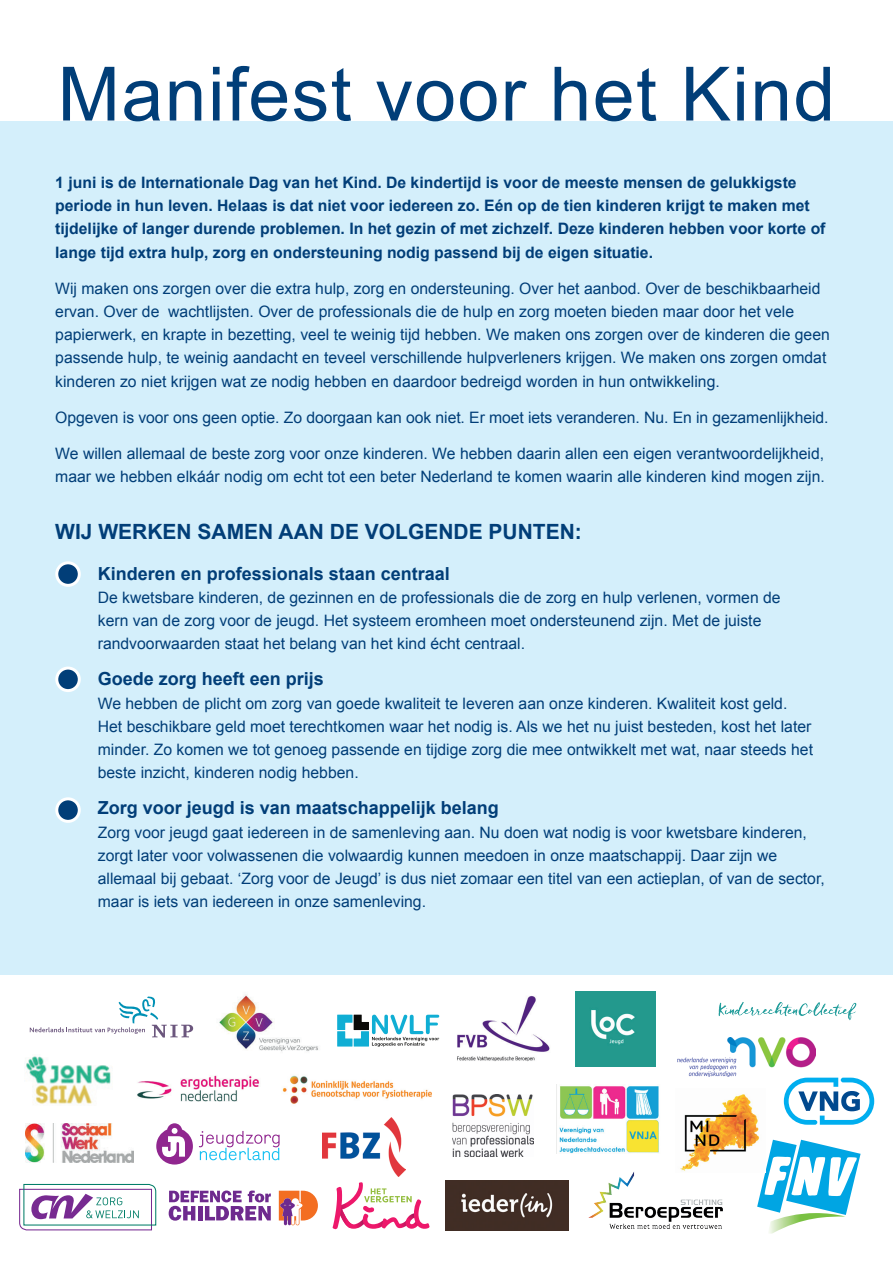
<style>
.page{position:relative;width:893px;height:1263px;background:#fff}
.page>*{position:absolute;margin:0;border:0;box-sizing:border-box;transform-origin:0 0}
.t1{font:75px "Arial";letter-spacing:.02em;color:#013e78}
.t2{font:700 21px "Arial";color:#013e78}
.t3{font:700 18px "Arial";color:#013e78}
.t4{font:15.75px/23.2px "Arial";color:#013e78}
.t5{font:700 15.75px/23.2px "Arial";color:#013e78}
</style>
<div class="page">
<div style="left:0;top:121px;width:893px;height:854px;background:#d4effb"></div>
<div style="left:57px;top:563px;width:22px;height:22px;background:#013e78;border-radius:50%"></div>
<div style="left:55px;top:561px;width:26px;height:26px;border:3px solid #fff;border-radius:50%"></div>
<svg style="left:57px;top:668px;width:22px;height:23px"></svg>
<div style="left:55px;top:666px;width:26px;height:26px;border:3px solid #fff;border-radius:50%"></div>
<div style="left:57px;top:799px;width:22px;height:22px;background:#013e78;border-radius:50%"></div>
<div style="left:55px;top:797px;width:26px;height:26px;border:3px solid #fff;border-radius:50%"></div>
<img style="left:677px;top:1037px;width:138px;height:39px">
<svg style="left:30px;top:996px;width:163px;height:41px"></svg>
<img style="left:718px;top:1002px;width:139px;height:19px">
<img style="left:282px;top:1075px;width:150px;height:29px">
<svg style="left:757px;top:1139px;width:104px;height:94px"></svg>
<svg style="left:19px;top:1184px;width:137px;height:46px"></svg>
<svg style="left:279px;top:1191px;width:39px;height:34px"></svg>
<svg style="left:169px;top:1190px;width:102px;height:30px"></svg>
<svg style="left:333px;top:1182px;width:96px;height:47px"></svg>
<img style="left:445px;top:1181px;width:124px;height:49px">
<img style="left:25px;top:1123px;width:109px;height:40px">
<img style="left:559px;top:1086px;width:100px;height:67px">
<img style="left:680px;top:1094px;width:86px;height:79px">
<svg style="left:156px;top:1123px;width:37px;height:41px"></svg>
<svg style="left:199px;top:1131px;width:81px;height:29px"></svg>
<img style="left:26px;top:1056px;width:85px;height:49px">
<img style="left:457px;top:996px;width:93px;height:66px">
<img style="left:322px;top:1117px;width:84px;height:59px">
<img style="left:137px;top:1075px;width:123px;height:27px">
<img style="left:219px;top:994px;width:100px;height:58px">
<svg style="left:784px;top:1078px;width:90px;height:47px"></svg>
<svg style="left:337px;top:1015px;width:102px;height:31px"></svg>
<img style="left:576px;top:992px;width:80px;height:74px">
<img style="left:452px;top:1094px;width:81px;height:62px">
<img style="left:588px;top:1172px;width:135px;height:57px">
<h1 class="t1" style="left:58px;top:45px;width:779px">Manifest voor het Kind</h1>
<p class="t5" style="left:55px;top:171px;width:772px">1 juni is de Internationale Dag van het Kind. De kindertijd is voor de meeste mensen de gelukkigste periode in hun leven. Helaas is dat niet voor iedereen zo. Eén op de tien kinderen krijgt te maken met tijdelijke of langer durende problemen. In het gezin of met zichzelf. Deze kinderen hebben voor korte of lange tijd extra hulp, zorg en ondersteuning nodig passend bij de eigen situatie.</p>
<p class="t4" style="left:55px;top:277px;width:776px">Wij maken ons zorgen over die extra hulp, zorg en ondersteuning. Over het aanbod. Over de beschikbaarheid ervan. Over de wachtlijsten. Over de professionals die de hulp en zorg moeten bieden maar door het vele papierwerk, en krapte in bezetting, veel te weinig tijd hebben. We maken ons zorgen over de kinderen die geen passende hulp, te weinig aandacht en teveel verschillende hulpverleners krijgen. We maken ons zorgen omdat kinderen zo niet krijgen wat ze nodig hebben en daardoor bedreigd worden in hun ontwikkeling.</p>
<p class="t4" style="left:55px;top:406px;width:775px">Opgeven is voor ons geen optie. Zo doorgaan kan ook niet. Er moet iets veranderen. Nu. En in gezamenlijkheid.</p>
<p class="t4" style="left:55px;top:442px;width:771px">We willen allemaal de beste zorg voor onze kinderen. We hebben daarin allen een eigen verantwoordelijkheid, maar we hebben elkáár nodig om echt tot een beter Nederland te komen waarin alle kinderen kind mogen zijn.</p>
<h2 class="t2" style="left:55px;top:518px;width:528px">WIJ WERKEN SAMEN AAN DE VOLGENDE PUNTEN:</h2>
<p class="t3" style="left:98px;top:561px;width:354px">Kinderen en professionals staan centraal</p>
<p class="t4" style="left:98px;top:586px;width:684px">De kwetsbare kinderen, de gezinnen en de professionals die de zorg en hulp verlenen, vormen de kern van de zorg voor de jeugd. Het systeem eromheen moet ondersteunend zijn. Met de juiste randvoorwaarden staat het belang van het kind écht centraal.</p>
<p class="t3" style="left:98px;top:667px;width:228px">Goede zorg heeft een prijs</p>
<p class="t4" style="left:98px;top:691px;width:717px">We hebben de plicht om zorg van goede kwaliteit te leveren aan onze kinderen. Kwaliteit kost geld.<br>Het beschikbare geld moet terechtkomen waar het nodig is. Als we het nu juist besteden, kost het later minder. Zo komen we tot genoeg passende en tijdige zorg die mee ontwikkelt met wat, naar steeds het beste inzicht, kinderen nodig hebben.</p>
<p class="t3" style="left:98px;top:796px;width:403px">Zorg voor jeugd is van maatschappelijk belang</p>
<p class="t4" style="left:98px;top:820px;width:728px">Zorg voor jeugd gaat iedereen in de samenleving aan. Nu doen wat nodig is voor kwetsbare kinderen, zorgt later voor volwassenen die volwaardig kunnen meedoen in onze maatschappij. Daar zijn we allemaal bij gebaat. ‘Zorg voor de Jeugd’ is dus niet zomaar een titel van een actieplan, of van de sector, maar is iets van iedereen in onze samenleving.</p>
</div>
